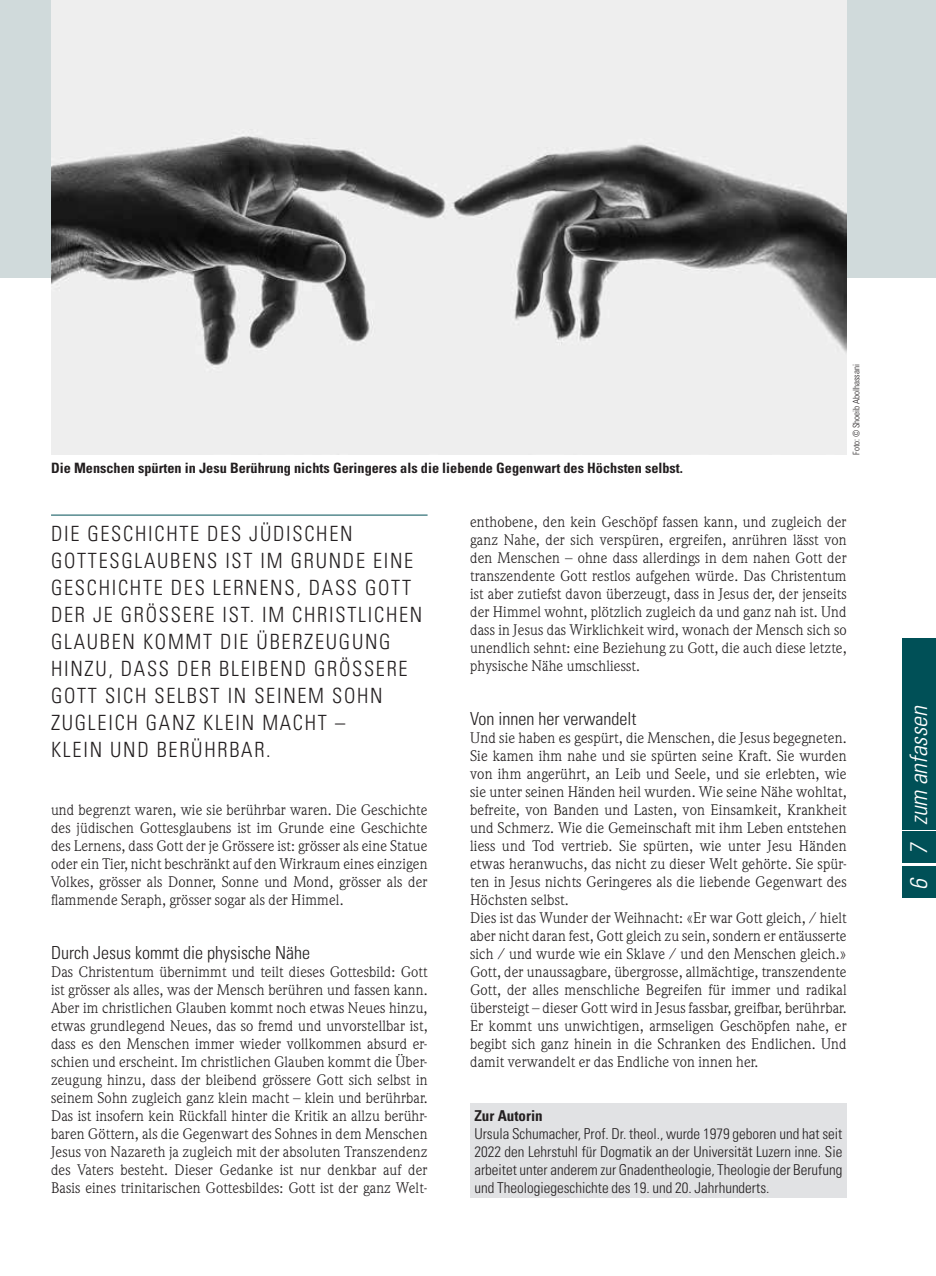
<style>
.page{position:relative;width:936px;height:1276px;background:#fff}
.page>*{position:absolute;margin:0;border:0;box-sizing:border-box;transform-origin:0 0}
.t1{font:italic 300 condensed 24px "Univers LT Std";color:#fff}
.t2{font:300 condensed 21px/27px "Univers LT Std";letter-spacing:.085em;color:#231f20}
.t3{font:300 condensed 18px "Univers LT Std";color:#231f20}
.t4{font:15px/18px "Weidemann Std";letter-spacing:.01em;color:#231f20;text-align:justify}
.t5{font:300 condensed 15px/18px "Univers LT Std";color:#231f20;text-align:justify}
.t6{font:700 condensed 15px "Univers LT Std";color:#231f20}
.t7{font:700 condensed 14.25px "Univers LT Std";color:#231f20}
.t8{font:300 condensed 9px "Univers LT Std";color:#231f20}
</style>
<div class="page">
<div style="left:901px;top:638px;width:34px;height:191px;background:#005057"></div>
<div style="left:0;top:0;width:935px;height:278px;background:#d0dadb"></div>
<div style="left:901px;top:831px;width:34px;height:32px;background:#005057"></div>
<div style="left:901px;top:865px;width:34px;height:32px;background:#005057"></div>
<img style="left:51px;top:0;width:795px;height:455px">
<div style="left:470px;top:1103px;width:376px;height:94px;background:#e1e2e4"></div>
<hr style="left:51px;top:515px;width:376px;height:1px;background:#005057">
<p class="t7" style="left:51px;top:459px;width:633px">Die Menschen spürten in Jesu Berührung nichts Geringeres als die liebende Gegenwart des Höchsten selbst.</p>
<p class="t8" style="left:850px;top:455px;width:92px;rotate:-90deg">Foto: ©Shoeib Abolhassani</p>
<p class="t2" style="left:51px;top:520px;width:373px">DIE GESCHICHTE DES JÜDISCHEN<br>GOTTESGLAUBENS IST IM GRUNDE EINE<br>GESCHICHTE DES LERNENS, DASS GOTT<br>DER JE GRÖSSERE IST. IM CHRISTLICHEN<br>GLAUBEN KOMMT DIE ÜBERZEUGUNG<br>HINZU, DASS DER BLEIBEND GRÖSSERE<br>GOTT SICH SELBST IN SEINEM SOHN<br>ZUGLEICH GANZ KLEIN MACHT –<br>KLEIN UND BERÜHRBAR.</p>
<p class="t4" style="left:51px;top:800px;width:378px">und begrenzt waren, wie sie berührbar waren. Die Geschichte des jüdischen Gottesglaubens ist im Grunde eine Geschichte des Lernens, dass Gott der je Grössere ist: grösser als eine Statue oder ein Tier, nicht beschränkt auf den Wirkraum eines einzigen Volkes, grösser als Donner, Sonne und Mond, grösser als der flammende Seraph, grösser sogar als der Himmel.</p>
<p class="t3" style="left:51px;top:942px;width:260px">Durch Jesus kommt die physische Nähe</p>
<p class="t4" style="left:51px;top:962px;width:378px">Das Christentum übernimmt und teilt dieses Gottesbild: Gott ist grösser als alles, was der Mensch berühren und fassen kann.<br>Aber im christlichen Glauben kommt noch etwas Neues hinzu, etwas grundlegend Neues, das so fremd und unvorstellbar ist, dass es den Menschen immer wieder vollkommen absurd er&shy;schien und erscheint. Im christlichen Glauben kommt die Über&shy;zeugung hinzu, dass der bleibend grössere Gott sich selbst in seinem Sohn zugleich ganz klein macht – klein und berührbar.<br>Das ist insofern kein Rückfall hinter die Kritik an allzu berühr&shy;baren Göttern, als die Gegenwart des Sohnes in dem Menschen Jesus von Nazareth ja zugleich mit der absoluten Transzendenz des Vaters besteht. Dieser Gedanke ist nur denkbar auf der Basis eines trinitarischen Gottesbildes: Gott ist der ganz Welt-</p>
<p class="t4" style="left:470px;top:512px;width:378px">enthobene, den kein Geschöpf fassen kann, und zugleich der ganz Nahe, der sich verspüren, ergreifen, anrühren lässt von den Menschen – ohne dass allerdings in dem nahen Gott der transzendente Gott restlos aufgehen würde. Das Christentum ist aber zutiefst davon überzeugt, dass in Jesus der, der jenseits der Himmel wohnt, plötzlich zugleich da und ganz nah ist. Und dass in Jesus das Wirklichkeit wird, wonach der Mensch sich so unendlich sehnt: eine Beziehung zu Gott, die auch diese letzte, physische Nähe umschliesst.</p>
<p class="t3" style="left:470px;top:708px;width:168px">Von innen her verwandelt</p>
<p class="t4" style="left:470px;top:728px;width:378px;text-align:left">Und sie haben es gespürt, die Menschen, die Jesus begegneten.<br>Sie kamen ihm nahe und sie spürten seine Kraft. Sie wurden von ihm angerührt, an Leib und Seele, und sie erlebten, wie sie unter seinen Händen heil wurden. Wie seine Nähe wohltat, befreite, von Banden und Lasten, von Einsamkeit, Krankheit und Schmerz. Wie die Gemeinschaft mit ihm Leben entstehen liess und Tod vertrieb. Sie spürten, wie unter Jesu Händen etwas heranwuchs, das nicht zu dieser Welt gehörte. Sie spür&shy;ten in Jesus nichts Geringeres als die liebende Gegenwart des Höchsten selbst.<br>Dies ist das Wunder der Weihnacht: «Er war Gott gleich, / hielt aber nicht daran fest, Gott gleich zu sein, sondern er entäusserte sich / und wurde wie ein Sklave / und den Menschen gleich.» Gott, der unaussagbare, übergrosse, allmächtige, transzendente Gott, der alles menschliche Begreifen für immer und radikal übersteigt – dieser Gott wird in Jesus fassbar, greifbar, berührbar.<br>Er kommt uns unwichtigen, armseligen Geschöpfen nahe, er begibt sich ganz hinein in die Schranken des Endlichen. Und damit verwandelt er das Endliche von innen her.</p>
<p class="t6" style="left:474px;top:1106px;width:70px">Zur Autorin</p>
<p class="t5" style="left:474px;top:1124px;width:369px">Ursula Schumacher, Prof. Dr. theol., wurde 1979 geboren und hat seit 2022 den Lehrstuhl für Dogmatik an der Universität Luzern inne. Sie arbeitet unter anderem zur Gnadentheologie, Theologie der Berufung und Theologiegeschichte des 19. und 20. Jahrhunderts.</p>
<h1 class="t1" style="left:904px;top:825px;width:121px;rotate:-90deg">zum anfassen</h1>
<h1 class="t1" style="left:904px;top:882px;width:44px;rotate:-90deg">2 3</h1>
<h1 class="t1" style="left:904px;top:892px;width:52px;rotate:-90deg">10 7</h1>
<h1 class="t1" style="left:904px;top:890px;width:14px;rotate:-90deg">6</h1>
</div>
